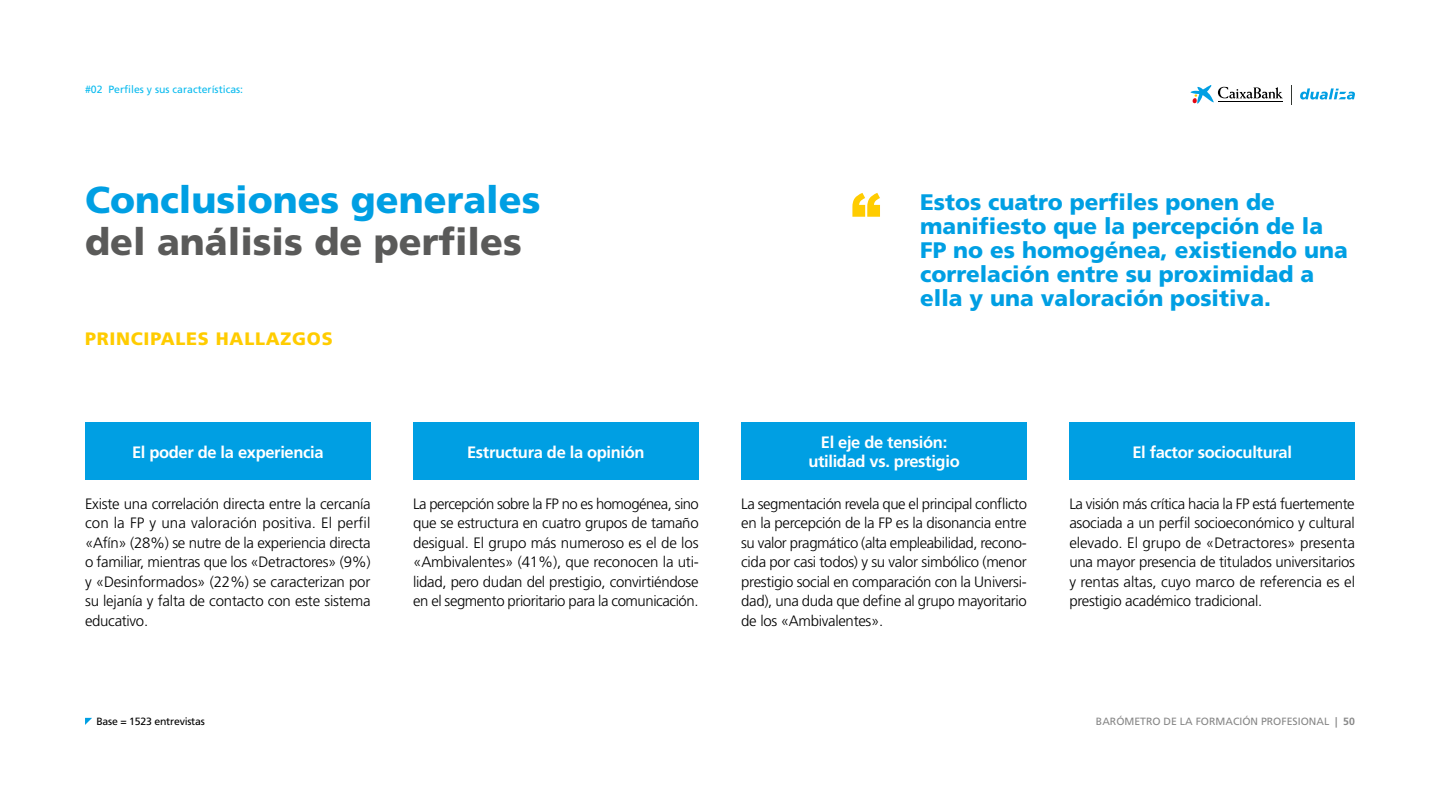
<style>
.page{position:relative;width:1440px;height:810px;background:#fff}
.page>*{position:absolute;margin:0;border:0;box-sizing:border-box;transform-origin:0 0}
.t1{font:900 60px "Arial";color:#fc0}
.t2{font:900 37.5px "Frutiger LT Std";color:#009fe3}
.t3{font:900 37.5px "Frutiger LT Std";color:#5a5a59}
.t4{font:900 22.5px/24px "Frutiger LT Std";color:#009fe3}
.t5{font:900 18px "Frutiger LT Std";letter-spacing:.04em;color:#fc0}
.t6{font:700 16.5px/19.8px "Frutiger LT Std";letter-spacing:-.02em;color:#fff;text-align:center}
.t7{font:300 15px/19.5px "Frutiger LT Std";letter-spacing:-.02em;color:#000;text-align:justify}
.t8{font:10.5px "Frutiger LT Std";color:#878787}
.t9{font:10.5px "Frutiger LT Std";color:#0bbbef}
.t10{font:10.5px "Frutiger LT Std";letter-spacing:-.02em;color:#000}
.s1{font-weight:700}
</style>
<div class="page">
<svg style="left:1191px;top:85px;width:92px;height:19px"></svg>
<hr style="left:1218px;top:101px;width:65px;height:1px;background:#000">
<svg style="left:1300px;top:88px;width:55px;height:12px"></svg>
<svg style="left:85px;top:718px;width:7px;height:7px"></svg>
<div style="left:413px;top:423px;width:286px;height:57px;background:#009fe3"></div>
<div style="left:85px;top:423px;width:286px;height:57px;background:#009fe3"></div>
<div style="left:741px;top:423px;width:286px;height:57px;background:#009fe3"></div>
<div style="left:1069px;top:423px;width:286px;height:57px;background:#009fe3"></div>
<p class="t9" style="left:85px;top:83px;width:160px">#02 Perfiles y sus características:</p>
<h2 class="t2" style="left:85px;top:177px;width:457px">Conclusiones generales</h2>
<h2 class="t3" style="left:85px;top:219px;width:438px">del análisis de perfiles</h2>
<p class="t5" style="left:85px;top:328px;width:249px">PRINCIPALES HALLAZGOS</p>
<h1 class="t1" style="left:851px;top:172px;width:31px">“</h1>
<h3 class="t4" style="left:920px;top:191px;width:429px">Estos cuatro perfiles ponen de manifiesto que la percepción de la FP no es homogénea, existiendo una correlación entre su proximidad a ella y una valoración positiva.</h3>
<p class="t6" style="left:132px;top:442px;width:193px">El poder de la experiencia</p>
<p class="t6" style="left:808px;top:432px;width:153px">El eje de tensión: utilidad vs. prestigio</p>
<p class="t6" style="left:1132px;top:442px;width:161px">El factor sociocultural</p>
<p class="t6" style="left:467px;top:442px;width:179px">Estructura de la opinión</p>
<p class="t7" style="left:85px;top:494px;width:287px">Existe una correlación directa entre la cercanía con la FP y una valoración positiva. El perfil «Afín» (28%) se nutre de la experiencia directa o familiar, mientras que los «Detractores» (9%) y «Desinformados» (22%) se caracterizan por su lejanía y falta de contacto con este sistema educativo.</p>
<p class="t10" style="left:96px;top:715px;width:110px">Base = 1523 entrevistas</p>
<p class="t7" style="left:413px;top:494px;width:287px">La percepción sobre la FP no es homogénea, sino que se estructura en cuatro grupos de tamaño desigual. El grupo más numeroso es el de los «Ambivalentes» (41%), que reconocen la uti&shy;lidad, pero dudan del prestigio, convirtiéndose en el segmento prioritario para la comunicación.</p>
<p class="t7" style="left:741px;top:494px;width:287px">La segmentación revela que el principal conflicto en la percepción de la FP es la disonancia entre su valor pragmático (alta empleabilidad, recono&shy;cida por casi todos) y su valor simbólico (menor prestigio social en comparación con la Universi&shy;dad), una duda que define al grupo mayoritario de los «Ambivalentes».</p>
<p class="t7" style="left:1069px;top:494px;width:287px">La visión más crítica hacia la FP está fuertemente asociada a un perfil socioeconómico y cultural elevado. El grupo de «Detractores» presenta una mayor presencia de titulados universitarios y rentas altas, cuyo marco de referencia es el prestigio académico tradicional.</p>
<p class="t8" style="left:1096px;top:715px;width:261px">BARÓMETRO DE LA FORMACIÓN PROFESIONAL <span class="s1">| 50</span></p>
</div>
